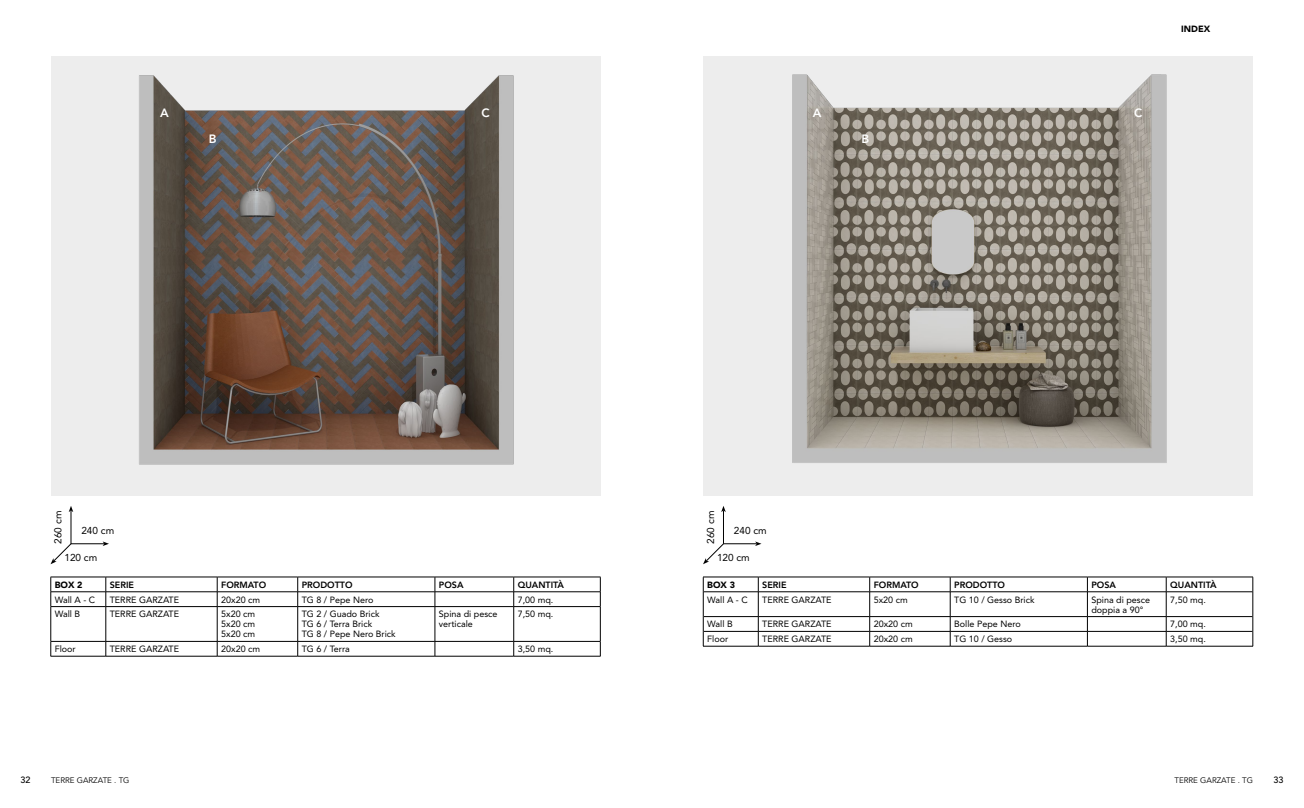
<style>
.page{position:relative;width:1304px;height:808px;background:#fff}
.page>*{position:absolute;margin:0;border:0;box-sizing:border-box;transform-origin:0 0}
.t1{font:800 12px "Avenir LT Std";color:#fff}
.t2{font:10px "Avenir LT Std";color:#000}
.t3{font:9px/10px "Avenir LT Std";color:#000}
.t4{font:800 9px "Avenir LT Std";color:#000}
.t5{font:900 9px "Avenir LT Std";color:#000}
.t6{font:500 9px "Avenir LT Std";color:#000}
.t7{font:8px "Avenir LT Std";color:#000}
</style>
<div class="page">
<img style="left:51px;top:57px;width:549px;height:439px">
<hr style="left:51px;top:577px;width:55px;height:1px;background:#000">
<hr style="left:106px;top:577px;width:111px;height:1px;background:#000">
<hr style="left:217px;top:577px;width:81px;height:1px;background:#000">
<hr style="left:298px;top:577px;width:137px;height:1px;background:#000">
<hr style="left:435px;top:577px;width:79px;height:1px;background:#000">
<hr style="left:514px;top:577px;width:87px;height:1px;background:#000">
<svg style="left:51px;top:577px;width:1px;height:29px"></svg>
<svg style="left:600px;top:577px;width:1px;height:29px"></svg>
<hr style="left:51px;top:606px;width:1px;height:35px;background:#000">
<hr style="left:600px;top:606px;width:1px;height:35px;background:#000">
<svg style="left:51px;top:642px;width:1px;height:14px"></svg>
<svg style="left:600px;top:641px;width:1px;height:15px"></svg>
<hr style="left:51px;top:592px;width:55px;height:1px;background:#000">
<hr style="left:106px;top:592px;width:111px;height:1px;background:#000">
<svg style="left:106px;top:577px;width:1px;height:29px"></svg>
<hr style="left:217px;top:592px;width:81px;height:1px;background:#000">
<svg style="left:217px;top:577px;width:1px;height:29px"></svg>
<hr style="left:298px;top:592px;width:137px;height:1px;background:#000">
<svg style="left:298px;top:577px;width:1px;height:29px"></svg>
<hr style="left:435px;top:592px;width:79px;height:1px;background:#000">
<svg style="left:435px;top:577px;width:1px;height:29px"></svg>
<hr style="left:514px;top:592px;width:86px;height:1px;background:#000">
<svg style="left:514px;top:577px;width:1px;height:29px"></svg>
<hr style="left:51px;top:606px;width:55px;height:1px;background:#000">
<hr style="left:106px;top:606px;width:111px;height:1px;background:#000">
<hr style="left:106px;top:607px;width:1px;height:34px;background:#000">
<hr style="left:217px;top:606px;width:81px;height:1px;background:#000">
<hr style="left:217px;top:607px;width:1px;height:34px;background:#000">
<hr style="left:298px;top:606px;width:137px;height:1px;background:#000">
<hr style="left:298px;top:607px;width:1px;height:34px;background:#000">
<hr style="left:435px;top:606px;width:79px;height:1px;background:#000">
<hr style="left:435px;top:607px;width:1px;height:34px;background:#000">
<hr style="left:514px;top:606px;width:86px;height:1px;background:#000">
<hr style="left:514px;top:607px;width:1px;height:34px;background:#000">
<hr style="left:51px;top:641px;width:55px;height:1px;background:#000">
<hr style="left:106px;top:641px;width:111px;height:1px;background:#000">
<svg style="left:106px;top:641px;width:1px;height:15px"></svg>
<hr style="left:217px;top:641px;width:81px;height:1px;background:#000">
<svg style="left:217px;top:641px;width:1px;height:15px"></svg>
<hr style="left:298px;top:641px;width:137px;height:1px;background:#000">
<svg style="left:298px;top:641px;width:1px;height:15px"></svg>
<hr style="left:435px;top:641px;width:79px;height:1px;background:#000">
<svg style="left:435px;top:641px;width:1px;height:15px"></svg>
<hr style="left:514px;top:641px;width:86px;height:1px;background:#000">
<svg style="left:514px;top:641px;width:1px;height:15px"></svg>
<hr style="left:51px;top:656px;width:55px;height:1px;background:#000">
<hr style="left:106px;top:656px;width:111px;height:1px;background:#000">
<hr style="left:217px;top:656px;width:81px;height:1px;background:#000">
<hr style="left:298px;top:656px;width:137px;height:1px;background:#000">
<hr style="left:435px;top:656px;width:79px;height:1px;background:#000">
<hr style="left:514px;top:656px;width:87px;height:1px;background:#000">
<hr style="left:71px;top:510px;width:1px;height:34px;background:#000">
<svg style="left:69px;top:506px;width:4px;height:6px"></svg>
<hr style="left:71px;top:543px;width:33px;height:1px;background:#000">
<svg style="left:103px;top:541px;width:6px;height:5px"></svg>
<svg style="left:51px;top:543px;width:21px;height:21px"></svg>
<img style="left:703px;top:57px;width:550px;height:439px">
<hr style="left:703px;top:577px;width:55px;height:1px;background:#000">
<hr style="left:758px;top:577px;width:112px;height:1px;background:#000">
<hr style="left:870px;top:577px;width:80px;height:1px;background:#000">
<hr style="left:950px;top:577px;width:137px;height:1px;background:#000">
<hr style="left:1087px;top:577px;width:79px;height:1px;background:#000">
<hr style="left:1166px;top:577px;width:87px;height:1px;background:#000">
<svg style="left:703px;top:577px;width:1px;height:69px"></svg>
<svg style="left:1253px;top:577px;width:1px;height:69px"></svg>
<hr style="left:703px;top:592px;width:55px;height:1px;background:#000">
<hr style="left:758px;top:592px;width:112px;height:1px;background:#000">
<hr style="left:870px;top:592px;width:80px;height:1px;background:#000">
<hr style="left:950px;top:592px;width:137px;height:1px;background:#000">
<hr style="left:1087px;top:592px;width:79px;height:1px;background:#000">
<hr style="left:1166px;top:592px;width:87px;height:1px;background:#000">
<hr style="left:703px;top:616px;width:55px;height:1px;background:#000">
<hr style="left:758px;top:616px;width:112px;height:1px;background:#000">
<hr style="left:870px;top:616px;width:80px;height:1px;background:#000">
<hr style="left:950px;top:616px;width:137px;height:1px;background:#000">
<hr style="left:1087px;top:616px;width:79px;height:1px;background:#000">
<hr style="left:1166px;top:616px;width:87px;height:1px;background:#000">
<hr style="left:703px;top:631px;width:55px;height:1px;background:#000">
<hr style="left:758px;top:631px;width:112px;height:1px;background:#000">
<svg style="left:758px;top:577px;width:1px;height:69px"></svg>
<hr style="left:870px;top:631px;width:80px;height:1px;background:#000">
<svg style="left:869px;top:577px;width:1px;height:69px"></svg>
<hr style="left:950px;top:631px;width:137px;height:1px;background:#000">
<svg style="left:950px;top:577px;width:1px;height:69px"></svg>
<hr style="left:1087px;top:631px;width:79px;height:1px;background:#000">
<svg style="left:1087px;top:577px;width:1px;height:69px"></svg>
<hr style="left:1166px;top:631px;width:87px;height:1px;background:#000">
<svg style="left:1166px;top:577px;width:1px;height:69px"></svg>
<hr style="left:703px;top:646px;width:55px;height:1px;background:#000">
<hr style="left:758px;top:646px;width:112px;height:1px;background:#000">
<hr style="left:870px;top:646px;width:80px;height:1px;background:#000">
<hr style="left:950px;top:646px;width:137px;height:1px;background:#000">
<hr style="left:1087px;top:646px;width:79px;height:1px;background:#000">
<hr style="left:1166px;top:646px;width:87px;height:1px;background:#000">
<hr style="left:723px;top:510px;width:1px;height:34px;background:#000">
<svg style="left:721px;top:506px;width:5px;height:6px"></svg>
<hr style="left:723px;top:543px;width:34px;height:1px;background:#000">
<svg style="left:755px;top:541px;width:6px;height:5px"></svg>
<svg style="left:703px;top:543px;width:21px;height:21px"></svg>
<h1 class="t1" style="left:160px;top:106px;width:10px">A</h1>
<h1 class="t1" style="left:482px;top:106px;width:10px">C</h1>
<h1 class="t1" style="left:209px;top:132px;width:9px">B</h1>
<h1 class="t1" style="left:813px;top:106px;width:10px">A</h1>
<h1 class="t1" style="left:1134px;top:106px;width:10px">C</h1>
<h1 class="t1" style="left:861px;top:132px;width:9px">B</h1>
<p class="t5" style="left:1181px;top:23px;width:30px">INDEX</p>
<p class="t2" style="left:52px;top:544px;width:34px;rotate:-90deg">260 cm</p>
<p class="t2" style="left:81px;top:525px;width:34px">240 cm</p>
<p class="t2" style="left:65px;top:551px;width:34px">120 cm</p>
<p class="t2" style="left:705px;top:544px;width:34px;rotate:-90deg">260 cm</p>
<p class="t2" style="left:734px;top:525px;width:34px">240 cm</p>
<p class="t2" style="left:717px;top:551px;width:34px">120 cm</p>
<p class="t5" style="left:55px;top:579px;width:29px">BOX 2</p>
<p class="t4" style="left:110px;top:579px;width:26px">SERIE</p>
<p class="t4" style="left:221px;top:579px;width:46px">FORMATO</p>
<p class="t4" style="left:302px;top:579px;width:52px">PRODOTTO</p>
<p class="t4" style="left:439px;top:579px;width:26px">POSA</p>
<p class="t4" style="left:518px;top:579px;width:48px">QUANTITÀ</p>
<p class="t3" style="left:55px;top:594px;width:42px">Wall A - C</p>
<p class="t3" style="left:110px;top:594px;width:71px">TERRE GARZATE</p>
<p class="t3" style="left:221px;top:594px;width:41px">20x20 cm</p>
<p class="t3" style="left:302px;top:594px;width:73px">TG 8 / Pepe Nero</p>
<p class="t3" style="left:518px;top:594px;width:37px">7,00 mq.</p>
<p class="t3" style="left:55px;top:609px;width:27px">Wall B</p>
<p class="t3" style="left:110px;top:609px;width:71px">TERRE GARZATE</p>
<p class="t3" style="left:221px;top:609px;width:36px;text-align:justify">5x20 cm 5x20 cm 5x20 cm</p>
<p class="t3" style="left:302px;top:609px;width:96px">TG 2 / Guado Brick<br>TG 6 / Terra Brick<br>TG 8 / Pepe Nero Brick</p>
<p class="t3" style="left:439px;top:609px;width:60px">Spina di pesce verticale</p>
<p class="t3" style="left:518px;top:609px;width:37px">7,50 mq.</p>
<p class="t3" style="left:55px;top:644px;width:23px">Floor</p>
<p class="t3" style="left:110px;top:644px;width:71px">TERRE GARZATE</p>
<p class="t3" style="left:221px;top:644px;width:41px">20x20 cm</p>
<p class="t3" style="left:302px;top:644px;width:50px">TG 6 / Terra</p>
<p class="t3" style="left:518px;top:644px;width:37px">3,50 mq.</p>
<p class="t5" style="left:707px;top:579px;width:29px">BOX 3</p>
<p class="t4" style="left:762px;top:579px;width:26px">SERIE</p>
<p class="t4" style="left:874px;top:579px;width:46px">FORMATO</p>
<p class="t4" style="left:954px;top:579px;width:52px">PRODOTTO</p>
<p class="t4" style="left:1091px;top:579px;width:26px">POSA</p>
<p class="t4" style="left:1170px;top:579px;width:48px">QUANTITÀ</p>
<p class="t3" style="left:707px;top:594px;width:42px">Wall A - C</p>
<p class="t3" style="left:762px;top:594px;width:71px">TERRE GARZATE</p>
<p class="t3" style="left:874px;top:594px;width:36px">5x20 cm</p>
<p class="t3" style="left:954px;top:594px;width:82px">TG 10 / Gesso Brick</p>
<p class="t3" style="left:1091px;top:594px;width:60px">Spina di pesce doppia a 90°</p>
<p class="t3" style="left:1170px;top:594px;width:37px">7,50 mq.</p>
<p class="t3" style="left:707px;top:619px;width:27px">Wall B</p>
<p class="t3" style="left:762px;top:619px;width:71px">TERRE GARZATE</p>
<p class="t3" style="left:874px;top:619px;width:41px">20x20 cm</p>
<p class="t3" style="left:954px;top:619px;width:68px">Bolle Pepe Nero</p>
<p class="t3" style="left:1170px;top:619px;width:37px">7,00 mq.</p>
<p class="t3" style="left:707px;top:634px;width:23px">Floor</p>
<p class="t3" style="left:762px;top:634px;width:71px">TERRE GARZATE</p>
<p class="t3" style="left:874px;top:634px;width:41px">20x20 cm</p>
<p class="t3" style="left:954px;top:634px;width:60px">TG 10 / Gesso</p>
<p class="t3" style="left:1170px;top:634px;width:37px">3,50 mq.</p>
<p class="t6" style="left:21px;top:775px;width:12px">32</p>
<p class="t7" style="left:51px;top:775px;width:80px">TERRE GARZATE . TG</p>
<p class="t7" style="left:1174px;top:775px;width:80px">TERRE GARZATE . TG</p>
<p class="t6" style="left:1273px;top:775px;width:12px">33</p>
</div>
